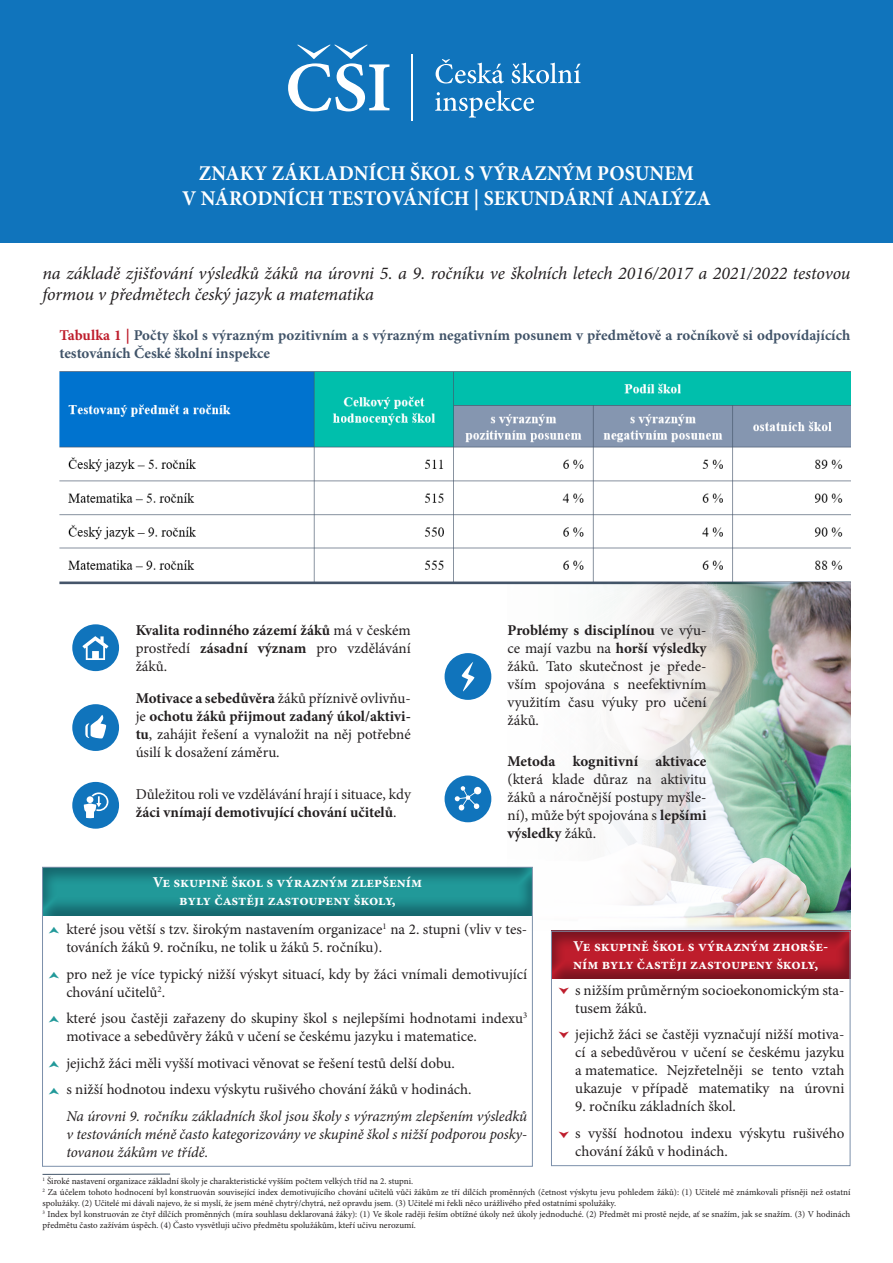
<style>
.page{position:relative;width:893px;height:1263px;background:#fff}
.page>*{position:absolute;margin:0;border:0;box-sizing:border-box;transform-origin:0 0}
.t1{font:700 21px/25.2px "Minion Pro";letter-spacing:.01em;color:#fff;text-align:center;scale:.95 1}
.t2{font:italic 18px/21.6px "Minion Pro";letter-spacing:-.005em;color:#231f20}
.t3{font:18px "Minion Pro";color:#219999}
.t4{font:18px "Minion Pro";color:#be1d2c}
.t5{font:15px/18px "Minion Pro";color:#231f20}
.t6{font:italic 15px/18px "Minion Pro";letter-spacing:-.01em;color:#231f20;text-align:justify}
.t7{font:700 15px/18px "Minion Pro";color:#415469}
.t8{font:700 15px/18px "Minion Pro";color:#fff;text-align:center}
.t9{font:700 15px/18px "Minion Pro";color:#231f20;text-align:justify}
.t10{font:9px/10.8px "Minion Pro";color:#231f20}
.s1{color:#be1d2c}
.s2{font-weight:400}
.s3{font-weight:700}
</style>
<div class="page">
<img style="left:59px;top:371px;width:791px;height:214px">
<img style="left:507px;top:583px;width:343px;height:345px">
<div style="left:0;top:0;width:893px;height:242px;background:#1074bc"></div>
<svg style="left:436px;top:59px;width:68px;height:25px"></svg>
<svg style="left:512px;top:63px;width:69px;height:20px"></svg>
<svg style="left:435px;top:90px;width:99px;height:28px"></svg>
<hr style="left:411px;top:55px;width:2px;height:66px;background:#fff">
<svg style="left:288px;top:45px;width:101px;height:66px"></svg>
<div style="left:40px;top:865px;width:493px;height:51px;background:#415469;opacity:.5"></div>
<div style="left:549px;top:928px;width:302px;height:51px;background:#415469;opacity:.5"></div>
<hr style="left:43px;top:1174px;width:127px;height:1px;background:#415469">
<div style="left:72px;top:624px;width:47px;height:47px;background:#1074bc;border-radius:50%"></div>
<div style="left:72px;top:704px;width:47px;height:47px;background:#1074bc;border-radius:50%"></div>
<div style="left:72px;top:782px;width:47px;height:47px;background:#1074bc;border-radius:50%"></div>
<svg style="left:82px;top:636px;width:26px;height:24px"></svg>
<svg style="left:84px;top:792px;width:24px;height:26px"></svg>
<div style="left:445px;top:775px;width:46px;height:47px;background:#1074bc;border-radius:50%"></div>
<div style="left:445px;top:653px;width:46px;height:47px;background:#1074bc;border-radius:50%"></div>
<svg style="left:455px;top:786px;width:26px;height:24px"></svg>
<svg style="left:85px;top:715px;width:21px;height:23px"></svg>
<svg style="left:462px;top:662px;width:12px;height:29px"></svg>
<div style="left:551px;top:931px;width:299px;height:235px;border:1px solid #7c90aa"></div>
<div style="left:42px;top:867px;width:491px;height:300px;border:1px solid #7c90aa"></div>
<p class="t1" style="left:182px;top:160px;width:558px">ZNAKY ZÁKLADNÍCH ŠKOL S VÝRAZNÝM POSUNEM<br>V NÁRODNÍCH TESTOVÁNÍCH | SEKUNDÁRNÍ ANALÝZA</p>
<p class="t2" style="left:43px;top:262px;width:809px">na základě zjišťování výsledků žáků na úrovni 5. a 9. ročníku ve školních letech 2016/2017 a 2021/2022 testovou formou v předmětech český jazyk a matematika</p>
<p class="t7" style="left:60px;top:326px;width:792px"><span class="s1">Tabulka 1 |</span> Počty škol s výrazným pozitivním a s výrazným negativním posunem v předmětově a ročníkově si odpovídajících testováních České školní inspekce</p>
<p class="t9" style="left:136px;top:621px;width:277px">Kvalita rodinného zázemí žáků <span class="s2">má v českém prostředí</span> zásadní význam <span class="s2">pro vzdělávání žáků.</span></p>
<p class="t5" style="left:136px;top:689px;width:277px;text-align:justify"><span class="s3">Motivace a sebedůvěra</span> žáků příznivě ovlivňu&shy;je <span class="s3">ochotu žáků přijmout zadaný úkol/aktivi&shy;tu</span>, zahájit řešení a vynaložit na něj potřebné úsilí k dosažení záměru.</p>
<p class="t5" style="left:136px;top:785px;width:277px">Důležitou roli ve vzdělávání hrají i situace, kdy <span class="s3">žáci vnímají demotivující chování učitelů</span>.</p>
<p class="t8" style="left:153px;top:873px;width:271px">Ve skupině škol s výrazným zlepšením byly častěji zastoupeny školy,</p>
<p class="t5" style="left:507px;top:621px;width:201px;text-align:justify"><span class="s3">Problémy s disciplínou</span> ve výu&shy;ce mají vazbu na <span class="s3">horší výsledky </span>žáků. Tato skutečnost je přede&shy;vším spojována s neefektivním využitím času výuky pro učení žáků.</p>
<p class="t5" style="left:507px;top:752px;width:200px;text-align:justify"><span class="s3">Metoda kognitivní aktivace </span>(která klade důraz na aktivitu žáků a náročnější postupy myšle&shy;ní), může být spojována s <span class="s3">lepšími výsledky</span> žáků.</p>
<p class="t5" style="left:66px;top:920px;width:462px">které jsou větší s tzv. širokým nastavením organizace<sup>1</sup> na 2. stupni (vliv v tes&shy;továních žáků 9. ročníku, ne tolik u žáků 5. ročníku).</p>
<p class="t5" style="left:66px;top:965px;width:462px">pro než je více typický nižší výskyt situací, kdy by žáci vnímali demotivující chování učitelů<sup>2</sup>.</p>
<p class="t5" style="left:66px;top:1009px;width:462px">které jsou častěji zařazeny do skupiny škol s nejlepšími hodnotami indexu<sup>3 </sup>motivace a sebedůvěry žáků v učení se českému jazyku i matematice.</p>
<p class="t5" style="left:66px;top:1054px;width:390px">jejichž žáci měli vyšší motivaci věnovat se řešení testů delší dobu.</p>
<p class="t5" style="left:66px;top:1080px;width:407px">s nižší hodnotou indexu výskytu rušivého chování žáků v hodinách.</p>
<p class="t6" style="left:66px;top:1107px;width:462px">Na úrovni 9. ročníku základních škol jsou školy s výrazným zlepšením výsledků v testováních méně často kategorizovány ve skupině škol s nižší podporou posky&shy;tovanou žákům ve třídě.</p>
<p class="t3" style="left:41px;top:934px;width:9px;rotate:-90deg">→</p>
<p class="t3" style="left:41px;top:979px;width:9px;rotate:-90deg">→</p>
<p class="t3" style="left:41px;top:1022px;width:9px;rotate:-90deg">→</p>
<p class="t3" style="left:41px;top:1068px;width:9px;rotate:-90deg">→</p>
<p class="t3" style="left:41px;top:1094px;width:9px;rotate:-90deg">→</p>
<p class="t8" style="left:573px;top:937px;width:257px;text-align:left">Ve skupině škol s výrazným zhorše&shy;ním byly častěji zastoupeny školy,</p>
<p class="t5" style="left:575px;top:981px;width:271px">s nižším průměrným socioekonomickým sta&shy;tusem žáků.</p>
<p class="t5" style="left:575px;top:1026px;width:271px;text-align:justify">jejichž žáci se častěji vyznačují nižší motiva&shy;cí a sebedůvěrou v učení se českému jazyku a matematice. Nejzřetelněji se tento vztah ukazuje v případě matematiky na úrovni</p>
<p class="t5" style="left:575px;top:1098px;width:162px">9. ročníku základních škol.</p>
<p class="t5" style="left:575px;top:1124px;width:271px">s vyšší hodnotou indexu výskytu rušivého chování žáků v hodinách.</p>
<p class="t4" style="left:577px;top:987px;width:9px;rotate:90deg">→</p>
<p class="t4" style="left:577px;top:1031px;width:9px;rotate:90deg">→</p>
<p class="t4" style="left:577px;top:1131px;width:9px;rotate:90deg">→</p>
<p class="t10" style="left:43px;top:1176px;width:372px"><sup>1</sup> Široké nastavení organizace základní školy je charakteristické vyšším počtem velkých tříd na 2. stupni.</p>
<p class="t10" style="left:43px;top:1187px;width:809px"><sup>2</sup> Za účelem tohoto hodnocení byl konstruován související index demotivujícího chování učitelů vůči žákům ze tří dílčích proměnných (četnost výskytu jevu pohledem žáků): (1) Učitelé mě známkovali přísněji než ostatní spolužáky. (2) Učitelé mi dávali najevo, že si myslí, že jsem méně chytrý/chytrá, než opravdu jsem. (3) Učitelé mi řekli něco urážlivého před ostatními spolužáky.</p>
<p class="t10" style="left:43px;top:1209px;width:809px"><sup>3</sup> Index byl konstruován ze čtyř dílčích proměnných (míra souhlasu deklarovaná žáky): (1) Ve škole raději řeším obtížné úkoly než úkoly jednoduché. (2) Předmět mi prostě nejde, ať se snažím, jak se snažím. (3) V hodinách předmětu často zažívám úspěch. (4) Často vysvětluji učivo předmětu spolužákům, kteří učivu nerozumí.</p>
</div>
